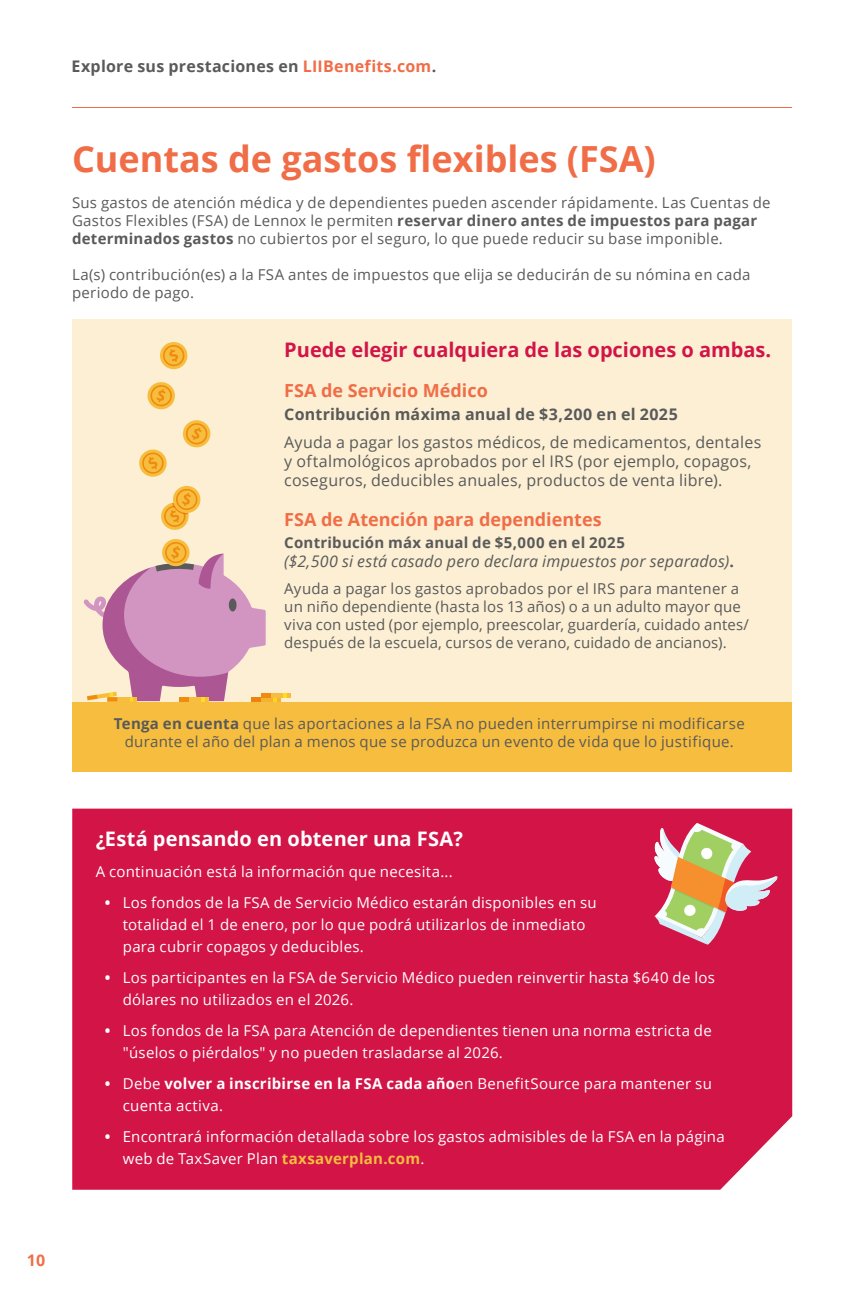
<style>
.page{position:relative;width:864px;height:1296px;background:#fff}
.page>*{position:absolute;margin:0;border:0;box-sizing:border-box;transform-origin:0 0}
.t1{font:700 36px "Open Sans";color:#f06d47}
.t2{font:700 20px "Open Sans";color:#d21447}
.t3{font:700 20px "Open Sans";letter-spacing:.01em;color:#fff}
.t4{font:700 18px "Open Sans";color:#f06d47}
.t5{font:16px/19.2px "Open Sans";letter-spacing:.015em;color:#595a59}
.t6{font:700 16px "Open Sans";letter-spacing:.015em;color:#595a59}
.t7{font:italic 16px "Open Sans";letter-spacing:.015em;color:#595a59}
.t8{font:700 16px "Open Sans";color:#f06d47}
.t9{font:15px/18px "Open Sans";letter-spacing:.015em;color:#595a59}
.t10{font:15px/22px "Open Sans";letter-spacing:.02em;color:#fff}
.t11{font:700 15px "Open Sans";letter-spacing:.015em;color:#595a59}
.s1{color:#f06d47}
.s2{font-weight:700}
.s3{font-weight:700;font-style:normal}
.s4{font-weight:700;color:#f7bd3e}
</style>
<div class="page">
<hr style="left:72px;top:107px;width:720px;height:1px;background:#f06d47">
<div style="left:72px;top:701px;width:720px;height:71px;background:#f7bd3e"></div>
<div style="left:72px;top:319px;width:720px;height:382px;background:#fcefd4"></div>
<svg style="left:266px;top:697px;width:14px;height:4px"></svg>
<svg style="left:273px;top:697px;width:4px;height:4px"></svg>
<hr style="left:261px;top:693px;width:29px;height:4px;background:#f7bd3e">
<svg style="left:283px;top:693px;width:4px;height:4px"></svg>
<hr style="left:261px;top:693px;width:10px;height:4px;background:#ef8c0f">
<svg style="left:84px;top:420px;width:182px;height:281px"></svg>
<svg style="left:160px;top:342px;width:28px;height:28px"></svg>
<svg style="left:147px;top:382px;width:28px;height:28px"></svg>
<div style="left:72px;top:809px;width:720px;height:381px;background:#d21447"></div>
<svg style="left:654px;top:823px;width:127px;height:122px"></svg>
<p class="t6" style="left:72px;top:55px;width:366px">Explore sus prestaciones en <span class="s1">LIIBenefits.com</span>.</p>
<h1 class="t1" style="left:72px;top:133px;width:585px">Cuentas de gastos flexibles (FSA)</h1>
<p class="t9" style="left:72px;top:193px;width:700px">Sus gastos de atención médica y de dependientes pueden ascender rápidamente. Las Cuentas de<br>Gastos Flexibles (FSA) de Lennox le permiten <span class="s2">reservar dinero antes de impuestos para pagar determinados gastos</span> no cubiertos por el seguro, lo que puede reducir su base imponible.</p>
<p class="t9" style="left:72px;top:265px;width:680px">La(s) contribución(es) a la FSA antes de impuestos que elija se deducirán de su nómina en cada periodo de pago.</p>
<h2 class="t2" style="left:284px;top:336px;width:488px">Puede elegir cualquiera de las opciones o ambas.</h2>
<p class="t4" style="left:284px;top:378px;width:205px">FSA de Servicio Médico</p>
<p class="t6" style="left:284px;top:403px;width:395px">Contribución máxima anual de $3,200 en el 2025</p>
<p class="t5" style="left:284px;top:432px;width:479px">Ayuda a pagar los gastos médicos, de medicamentos, dentales y oftalmológicos aprobados por el IRS (por ejemplo, copagos, coseguros, deducibles anuales, productos de venta libre).</p>
<p class="t4" style="left:284px;top:507px;width:319px">FSA de Atención para dependientes</p>
<p class="t11" style="left:284px;top:531px;width:342px">Contribución máx anual de $5,000 en el 2025</p>
<p class="t7" style="left:284px;top:550px;width:451px">($2,500 si está casado pero declara impuestos por separados)<span class="s3">.</span></p>
<p class="t9" style="left:284px;top:579px;width:466px">Ayuda a pagar los gastos aprobados por el IRS para mantener a un niño dependiente (hasta los 13 años) o a un adulto mayor que viva con usted (por ejemplo, preescolar, guardería, cuidado antes/ después de la escuela, cursos de verano, cuidado de ancianos).</p>
<p class="t9" style="left:114px;top:714px;width:632px;text-align:center"><span class="s2">Tenga en cuenta</span> que las aportaciones a la FSA no pueden interrumpirse ni modificarse durante el año del plan a menos que se produzca un evento de vida que lo justifique.</p>
<h2 class="t3" style="left:96px;top:824px;width:369px">¿Está pensando en obtener una FSA?</h2>
<p class="t10" style="left:96px;top:860px;width:358px">A continuación está la información que necesita...</p>
<p class="t10" style="left:123px;top:891px;width:475px;text-indent:-18px"><span class="s2">•</span> Los fondos de la FSA de Servicio Médico estarán disponibles en su totalidad el 1 de enero, por lo que podrá utilizarlos de inmediato para cubrir copagos y deducibles.</p>
<p class="t10" style="left:123px;top:966px;width:594px;text-indent:-18px"><span class="s2">•</span> Los participantes en la FSA de Servicio Médico pueden reinvertir hasta $640 de los dólares no utilizados en el 2026.</p>
<p class="t10" style="left:123px;top:1019px;width:591px;text-indent:-18px"><span class="s2">•</span> Los fondos de la FSA para Atención de dependientes tienen una norma estricta de "úselos o piérdalos" y no pueden trasladarse al 2026.</p>
<p class="t10" style="left:123px;top:1072px;width:591px;text-indent:-18px"><span class="s2">•</span> Debe <span class="s2">volver a inscribirse en la FSA cada año</span>en BenefitSource para mantener su cuenta activa.</p>
<p class="t10" style="left:123px;top:1125px;width:603px;text-indent:-18px"><span class="s2">•</span> Encontrará información detallada sobre los gastos admisibles de la FSA en la página web de TaxSaver Plan <span class="s4">taxsaverplan.com</span>.</p>
<p class="t8" style="left:27px;top:1249px;width:20px">10</p>
</div>
